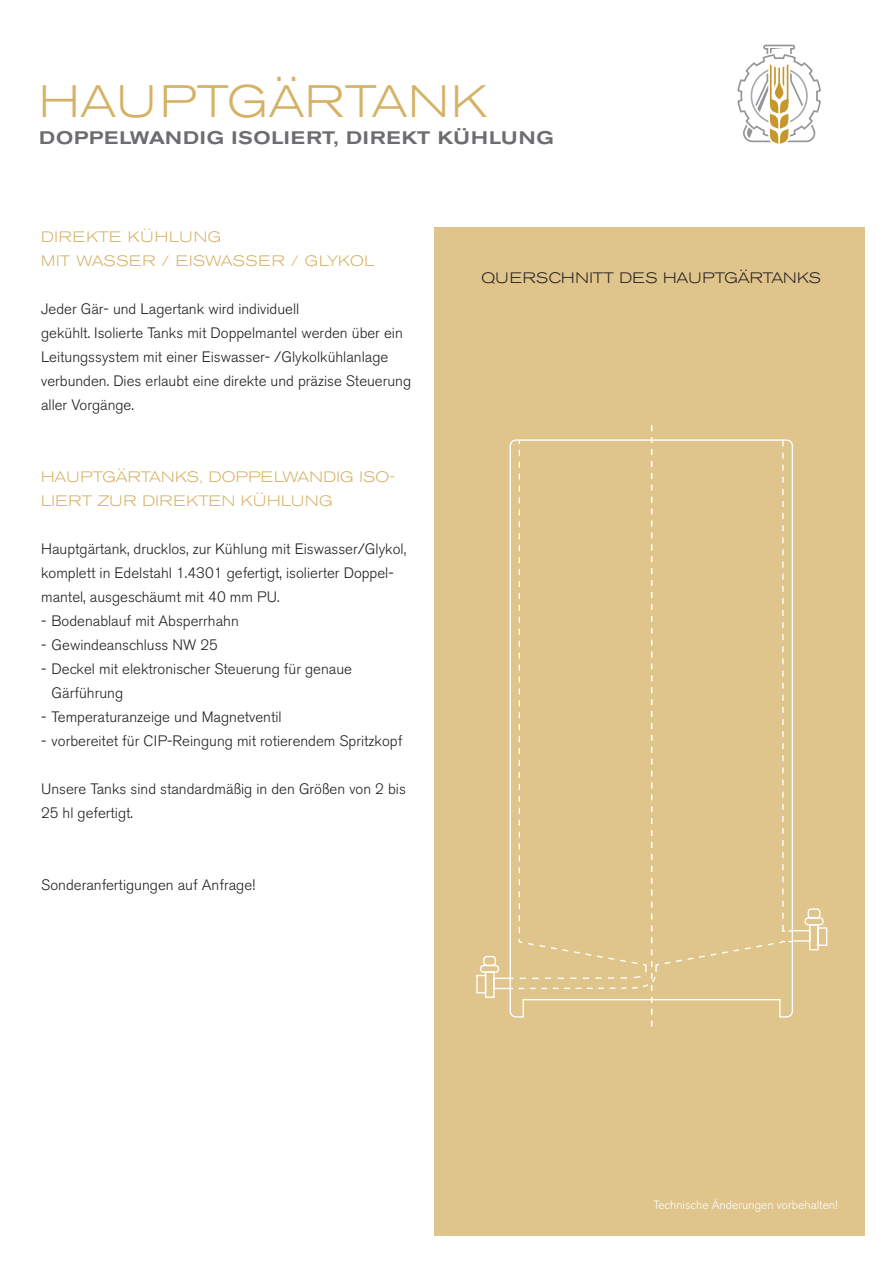
<style>
.page{position:relative;width:893px;height:1263px;background:#fff}
.page>*{position:absolute;margin:0;border:0;box-sizing:border-box;transform-origin:0 0}
.t1{font:300 expanded 45px "Akzidenz Grotesk BE";letter-spacing:.02em;color:#d5b165}
.t2{font:500 expanded 18px "Akzidenz Grotesk BE";letter-spacing:.04em;color:#6c6d70}
.t3{font:300 15px/24px "Akzidenz Grotesk BE";color:#231f20}
.t4{font:300 expanded 15px/24px "Akzidenz Grotesk BE";letter-spacing:.02em;color:#d5b165}
.t5{font:300 expanded 15px "Akzidenz Grotesk BE";letter-spacing:.02em;color:#231f20}
.t6{font:300 expanded 15px "Akzidenz Grotesk BE";letter-spacing:.04em;color:#d5b165}
.t7{font:300 expanded 15px "Akzidenz Grotesk BE";letter-spacing:.05em;color:#d5b165}
.t8{font:300 12px "Akzidenz Grotesk BE";color:#fff}
</style>
<div class="page">
<div style="left:434px;top:227px;width:431px;height:1009px;background:#dfc48b"></div>
<svg style="left:737px;top:45px;width:84px;height:99px"></svg>
<svg style="left:476px;top:425px;width:352px;height:601px"></svg>
<p class="t1" style="left:39px;top:76px;width:449px">HAUPTGÄRTANK</p>
<p class="t2" style="left:39px;top:127px;width:516px">DOPPELWANDIG ISOLIERT, DIREKT KÜHLUNG</p>
<p class="t7" style="left:41px;top:229px;width:182px">DIREKTE KÜHLUNG</p>
<p class="t6" style="left:41px;top:253px;width:335px">MIT WASSER / EISWASSER / GLYKOL</p>
<p class="t3" style="left:41px;top:297px;width:260px">Jeder Gär- und Lagertank wird individuell</p>
<p class="t3" style="left:41px;top:321px;width:372px">gekühlt. Isolierte Tanks mit Doppelmantel werden über ein Leitungssystem mit einer Eiswasser- /Glykolkühlanlage verbunden. Dies erlaubt eine direkte und präzise Steuerung aller Vorgänge.</p>
<p class="t4" style="left:41px;top:465px;width:355px">HAUPTGÄRTANKS, DOPPELWANDIG ISO-<br>LIERT ZUR DIREKTEN KÜHLUNG</p>
<p class="t3" style="left:41px;top:537px;width:367px">Hauptgärtank, drucklos, zur Kühlung mit Eiswasser/Glykol, komplett in Edelstahl 1.4301 gefertigt, isolierter Doppel&shy;mantel, ausgeschäumt mit 40 mm PU.</p>
<p class="t3" style="left:41px;top:609px;width:199px">- Bodenablauf mit Absperrhahn</p>
<p class="t3" style="left:41px;top:633px;width:178px">- Gewindeanschluss NW 25</p>
<p class="t3" style="left:41px;top:657px;width:312px">- Deckel mit elektronischer Steuerung für genaue</p>
<p class="t3" style="left:52px;top:681px;width:73px">Gärführung</p>
<p class="t3" style="left:41px;top:705px;width:242px">- Temperaturanzeige und Magnetventil</p>
<p class="t3" style="left:41px;top:729px;width:363px">- vorbereitet für CIP-Reingung mit rotierendem Spritzkopf</p>
<p class="t3" style="left:41px;top:777px;width:366px">Unsere Tanks sind standardmäßig in den Größen von 2 bis<br>25 hl gefertigt.</p>
<p class="t3" style="left:41px;top:873px;width:216px">Sonderanfertigungen auf Anfrage!</p>
<p class="t5" style="left:482px;top:269px;width:341px">QUERSCHNITT DES HAUPTGÄRTANKS</p>
<p class="t8" style="left:653px;top:1198px;width:186px">Technische Änderungen vorbehalten!</p>
</div>
